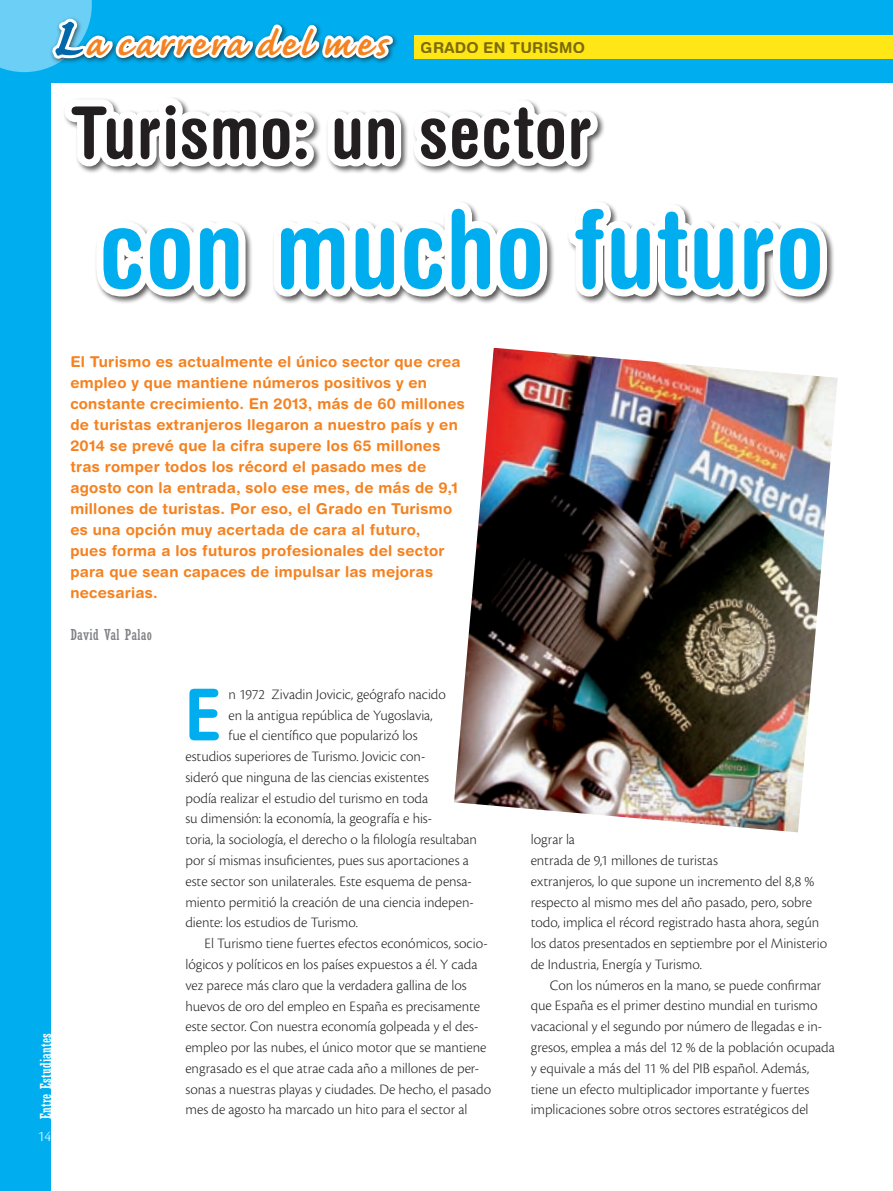
<style>
.page{position:relative;width:893px;height:1191px;background:#fff}
.page>*{position:absolute;margin:0;border:0;box-sizing:border-box;transform-origin:0 0}
.t1{font:700 condensed 108px "Helvetica Rounded LT Std";letter-spacing:.005em;color:#00aeef}
.t2{font:700 condensed 72px "Helvetica Rounded LT Std";letter-spacing:.015em;color:#231f20}
.t3{font:700 condensed 71.7px "Helvetica Rounded LT Std";color:#00aeef}
.t4{font:700 45px "Caflisch Script Pro";letter-spacing:.095em;color:#f58220}
.t5{font:300 15px "Cronos Pro";letter-spacing:-.005em;color:#231f20}
.t6{font:700 15px/21px "Helvetica Rounded LT Std";letter-spacing:.02em;color:#f58220}
.t7{font:condensed 15px "Rockwell Std";letter-spacing:.01em;color:#fff}
.t8{font:700 15px "Helvetica Rounded LT Std";letter-spacing:.015em;color:#231f20}
.t9{font:condensed 15px "Rockwell Std";letter-spacing:.02em;color:#808285}
.t10{font:300 15px "Cronos Pro";color:#fff}
.s1{font-size:69px;color:#0067aa}
</style>
<div class="page">
<div style="left:0;top:0;width:893px;height:83px;background:#00aeef"></div>
<div style="left:0;top:0;width:51px;height:1191px;background:#00aeef"></div>
<div style="left:414px;top:35px;width:479px;height:24px;background:#ffe616"></div>
<svg style="left:0;top:0;width:396px;height:72px"></svg>
<svg style="left:64px;top:98px;width:540px;height:75px"></svg>
<svg style="left:96px;top:222px;width:156px;height:81px"></svg>
<svg style="left:273px;top:202px;width:281px;height:101px"></svg>
<svg style="left:568px;top:202px;width:266px;height:101px"></svg>
<img style="left:454px;top:348px;width:384px;height:484px">
<p class="t4" style="left:51px;top:20px;width:336px"><span class="s1">L</span>a carrera del mes</p>
<p class="t8" style="left:421px;top:38px;width:166px">grado en turismo</p>
<p class="t2" style="left:70px;top:89px;width:523px">Turismo: un sector</p>
<p class="t1" style="left:99px;top:184px;width:727px">con mucho futuro</p>
<p class="t7" style="left:37px;top:1119px;width:88px;rotate:-90deg">Entre Estudiantes</p>
<p class="t10" style="left:38px;top:1127px;width:15px">14</p>
<p class="t6" style="left:70px;top:351px;width:396px">El Turismo es actualmente el único sector que crea empleo y que mantiene números positivos y en constante crecimiento. En 2013, más de 60 millones de turistas extranjeros llegaron a nuestro país y en 2014 se prevé que la cifra supere los 65 millones tras romper todos los récord el pasado mes de agosto con la entrada, solo ese mes, de más de 9,1 millones de turistas. Por eso, el Grado en Turismo es una opción muy acertada de cara al futuro,<br>pues forma a los futuros profesionales del sector para que sean capaces de impulsar las mejoras necesarias.</p>
<p class="t9" style="left:70px;top:626px;width:83px">David Val Palao</p>
<p class="t3" style="left:185px;top:671px;width:37px">E</p>
<p class="t5" style="left:228px;top:685px;width:219px">n 1972 Zivadin Jovicic, geógrafo nacido</p>
<p class="t5" style="left:228px;top:706px;width:206px">en la antigua república de Yugoslavia,</p>
<p class="t5" style="left:228px;top:727px;width:191px">fue el científico que popularizó los</p>
<p class="t5" style="left:185px;top:748px;width:241px">estudios superiores de Turismo. Jovicic con-</p>
<p class="t5" style="left:185px;top:768px;width:245px">sideró que ninguna de las ciencias existentes</p>
<p class="t5" style="left:185px;top:789px;width:244px">podía realizar el estudio del turismo en toda</p>
<p class="t5" style="left:185px;top:810px;width:248px">su dimensión: la economía, la geografía e his-</p>
<p class="t5" style="left:185px;top:831px;width:293px">toria, la sociología, el derecho o la filología resultaban</p>
<p class="t5" style="left:185px;top:851px;width:285px">por sí mismas insuficientes, pues sus aportaciones a</p>
<p class="t5" style="left:185px;top:872px;width:288px">este sector son unilaterales. Este esquema de pensa-</p>
<p class="t5" style="left:185px;top:893px;width:290px">miento permitió la creación de una ciencia indepen-</p>
<p class="t5" style="left:185px;top:914px;width:174px">diente: los estudios de Turismo.</p>
<p class="t5" style="left:205px;top:935px;width:285px">El Turismo tiene fuertes efectos económicos, socio-</p>
<p class="t5" style="left:185px;top:955px;width:294px">lógicos y políticos en los países expuestos a él. Y cada</p>
<p class="t5" style="left:185px;top:976px;width:283px">vez parece más claro que la verdadera gallina de los</p>
<p class="t5" style="left:185px;top:997px;width:296px">huevos de oro del empleo en España es precisamente</p>
<p class="t5" style="left:185px;top:1018px;width:294px">este sector. Con nuestra economía golpeada y el des-</p>
<p class="t5" style="left:185px;top:1038px;width:303px">empleo por las nubes, el único motor que se mantiene</p>
<p class="t5" style="left:185px;top:1059px;width:295px">engrasado es el que atrae cada año a millones de per-</p>
<p class="t5" style="left:185px;top:1080px;width:307px">sonas a nuestras playas y ciudades. De hecho, el pasado</p>
<p class="t5" style="left:185px;top:1101px;width:283px">mes de agosto ha marcado un hito para el sector al</p>
<p class="t5" style="left:531px;top:831px;width:46px">lograr la</p>
<p class="t5" style="left:531px;top:851px;width:189px">entrada de 9,1 millones de turistas</p>
<p class="t5" style="left:531px;top:872px;width:285px">extranjeros, lo que supone un incremento del 8,8 %</p>
<p class="t5" style="left:531px;top:893px;width:283px">respecto al mismo mes del año pasado, pero, sobre</p>
<p class="t5" style="left:531px;top:914px;width:290px">todo, implica el récord registrado hasta ahora, según</p>
<p class="t5" style="left:531px;top:934px;width:298px">los datos presentados en septiembre por el Ministerio</p>
<p class="t5" style="left:531px;top:955px;width:173px">de Industria, Energía y Turismo.</p>
<p class="t5" style="left:550px;top:976px;width:273px">Con los números en la mano, se puede confirmar</p>
<p class="t5" style="left:531px;top:997px;width:288px">que España es el primer destino mundial en turismo</p>
<p class="t5" style="left:531px;top:1018px;width:293px">vacacional y el segundo por número de llegadas e in-</p>
<p class="t5" style="left:531px;top:1038px;width:306px">gresos, emplea a más del 12 % de la población ocupada</p>
<p class="t5" style="left:531px;top:1059px;width:280px">y equivale a más del 11 % del PIB español. Además,</p>
<p class="t5" style="left:531px;top:1080px;width:280px">tiene un efecto multiplicador importante y fuertes</p>
<p class="t5" style="left:531px;top:1101px;width:279px">implicaciones sobre otros sectores estratégicos del</p>
</div>
